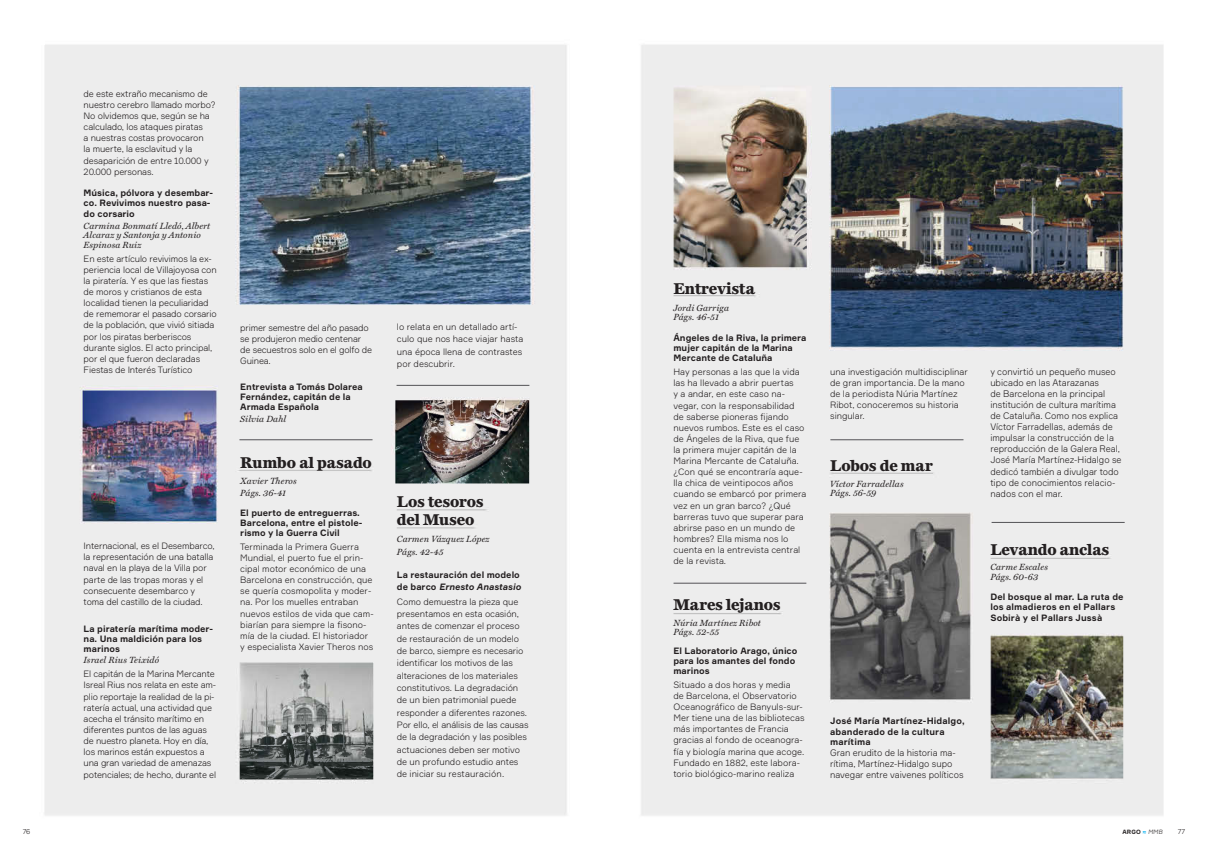
<style>
.page{position:relative;width:1208px;height:859px;background:#fff}
.page>*{position:absolute;margin:0;border:0;box-sizing:border-box;transform-origin:0 0}
.t1{font:700 16px/18.3px "Miller Daily One";color:#231f20}
.t2{font:300 9.3px/11.1px "Formular";color:#231f20}
.t3{font:300 9px/11.1px "Formular";letter-spacing:-.01em;color:#231f20}
.t4{font:700 9px/10.1px "Formular";color:#231f20}
.t5{font:italic 9px/9.1px "Miller Text";letter-spacing:.01em;color:#231f20}
.t6{font:300 7px "Formular";color:#231f20}
.t7{font:700 6px "Formular";color:#231f20}
.s1{font-style:italic}
.s2{color:#00aeef}
.s3{font-weight:300;font-style:italic}
</style>
<div class="page">
<img style="left:44px;top:44px;width:1120px;height:772px">
<p class="t3" style="left:84px;top:88px;width:133px">de este extraño mecanismo de nuestro cerebro llamado morbo?<br>No olvidemos que, según se ha calculado, los ataques piratas<br>a nuestras costas provocaron<br>la muerte, la esclavitud y la desaparición de entre 10.000 y<br>20.000 personas.</p>
<p class="t4" style="left:84px;top:188px;width:131px">Música, pólvora y desembar&shy;co. Revivimos nuestro pasa-</p>
<p class="t4" style="left:84px;top:209px;width:53px">do corsario</p>
<p class="t5" style="left:84px;top:222px;width:128px">Carmina Bonmatí Lledó, Albert<br>Alcaraz y Santonja y Antonio<br>Espinosa Ruiz</p>
<p class="t3" style="left:84px;top:253px;width:135px">En este artículo revivimos la ex&shy;periencia local de Villajoyosa con la piratería. Y es que las fiestas de moros y cristianos de esta localidad tienen la peculiaridad de rememorar el pasado corsario de la población, que vivió sitiada por los piratas berberiscos durante siglos. El acto principal, por el que fueron declaradas<br>Fiestas de Interés Turístico</p>
<p class="t3" style="left:84px;top:540px;width:132px">Internacional, es el Desembarco, la representación de una batalla naval en la playa de la Villa por parte de las tropas moras y el consecuente desembarco y toma del castillo de la ciudad.</p>
<p class="t4" style="left:84px;top:623px;width:131px">La piratería marítima moder&shy;na. Una maldición para los marinos</p>
<p class="t5" style="left:84px;top:656px;width:77px">Israel Rius Teixidó</p>
<p class="t3" style="left:84px;top:668px;width:134px">El capitán de la Marina Mercante<br>Isreal Rius nos relata en este am&shy;plio reportaje la realidad de la pi&shy;ratería actual, una actividad que acecha el tránsito marítimo en diferentes puntos de las aguas de nuestro planeta. Hoy en día, los marinos están expuestos a una gran variedad de amenazas potenciales; de hecho, durante el</p>
<p class="t3" style="left:240px;top:322px;width:133px">primer semestre del año pasado se produjeron medio centenar de secuestros solo en el golfo de<br>Guinea.</p>
<p class="t4" style="left:240px;top:382px;width:124px">Entrevista a Tomás Dolarea<br>Fernández, capitán de la<br>Armada Española</p>
<p class="t5" style="left:240px;top:415px;width:47px">Silvia Dahl</p>
<h1 class="t1" style="left:240px;top:453px;width:133px">Rumbo al pasado</h1>
<p class="t5" style="left:240px;top:476px;width:58px;line-height:11.1px">Xavier Theros<br>Págs. 36-41</p>
<p class="t4" style="left:240px;top:507px;width:124px">El puerto de entreguerras.<br>Barcelona, entre el pistole&shy;rismo y la Guerra Civil</p>
<p class="t3" style="left:240px;top:541px;width:135px">Terminada la Primera Guerra<br>Mundial, el puerto fue el prin&shy;cipal motor económico de una<br>Barcelona en construcción, que se quería cosmopolita y moder&shy;na. Por los muelles entraban nuevos estilos de vida que cam&shy;biarían para siempre la fisono&shy;mía de la ciudad. El historiador y especialista Xavier Theros nos</p>
<p class="t3" style="left:397px;top:321px;width:128px;line-height:12.3px">lo relata en un detallado artí&shy;culo que nos hace viajar hasta una época llena de contrastes por descubrir.</p>
<h1 class="t1" style="left:397px;top:492px;width:88px">Los tesoros del Museo</h1>
<p class="t5" style="left:397px;top:533px;width:94px;line-height:12.3px">Carmen Vázquez López<br>Págs. 42-45</p>
<p class="t4" style="left:397px;top:569px;width:126px;line-height:11.3px">La restauración del modelo de barco <span class="s1">Ernesto Anastasio</span></p>
<p class="t3" style="left:397px;top:595px;width:133px;line-height:12.3px">Como demuestra la pieza que presentamos en esta ocasión, antes de comenzar el proceso de restauración de un modelo de barco, siempre es necesario identificar los motivos de las alteraciones de los materiales constitutivos. La degradación de un bien patrimonial puede responder a diferentes razones.<br>Por ello, el análisis de las causas de la degradación y las posibles actuaciones deben ser motivo de un profundo estudio antes de iniciar su restauración.</p>
<h1 class="t1" style="left:673px;top:279px;width:83px">Entrevista</h1>
<p class="t5" style="left:673px;top:303px;width:57px">Jordi Garriga<br>Págs. 46-51</p>
<p class="t4" style="left:673px;top:333px;width:135px">Ángeles de la Riva, la primera mujer capitán de la Marina<br>Mercante de Cataluña</p>
<p class="t3" style="left:673px;top:366px;width:134px">Hay personas a las que la vida las ha llevado a abrir puertas<br>y a andar, en este caso na&shy;vegar, con la responsabilidad de saberse pioneras fijando nuevos rumbos. Este es el caso de Ángeles de la Riva, que fue la primera mujer capitán de la<br>Marina Mercante de Cataluña. ¿Con qué se encontraría aque&shy;lla chica de veintipocos años cuando se embarcó por primera vez en un gran barco? ¿Qué barreras tuvo que superar para abrirse paso en un mundo de hombres? Ella misma nos lo cuenta en la entrevista central de la revista.</p>
<h1 class="t1" style="left:673px;top:596px;width:109px">Mares lejanos</h1>
<p class="t5" style="left:673px;top:618px;width:89px">Núria Martínez Ribot<br>Págs. 52-55</p>
<p class="t4" style="left:673px;top:645px;width:125px">El Laboratorio Arago, único para los amantes del fondo marinos</p>
<p class="t3" style="left:673px;top:679px;width:133px">Situado a dos horas y media<br>de Barcelona, el Observatorio<br>Oceanográfico de Banyuls-sur-<br>Mer tiene una de las bibliotecas más importantes de Francia gracias al fondo de oceanogra&shy;fía y biología marina que acoge.<br>Fundado en 1882, este labora&shy;torio biológico-marino realiza</p>
<p class="t3" style="left:830px;top:366px;width:139px">una investigación multidisciplinar de gran importancia. De la mano de la periodista Núria Martínez<br>Ribot, conoceremos su historia singular.</p>
<h1 class="t1" style="left:830px;top:456px;width:104px">Lobos de mar</h1>
<p class="t5" style="left:830px;top:479px;width:75px">Víctor Farradellas<br>Págs. 56-59</p>
<p class="t2" style="left:990px;top:365px;width:133px">y convirtió un pequeño museo ubicado en las Atarazanas<br>de Barcelona en la principal institución de cultura marítima de Cataluña. Como nos explica<br>Víctor Farradellas, además de impulsar la construcción de la reproducción de la Galera Real,<br>José María Martínez-Hidalgo se dedicó también a divulgar todo tipo de conocimientos relacio&shy;nados con el mar.</p>
<h1 class="t1" style="left:990px;top:540px;width:120px">Levando anclas</h1>
<p class="t5" style="left:990px;top:562px;width:59px;line-height:10.1px">Carme Escales<br>Págs. 60-63</p>
<p class="t4" style="left:990px;top:592px;width:135px">Del bosque al mar. La ruta de los almadieros en el Pallars<br>Sobirà y el Pallars Jussà</p>
<p class="t4" style="left:830px;top:716px;width:136px">José María Martínez-Hidalgo, abanderado de la cultura marítima</p>
<p class="t2" style="left:830px;top:746px;width:135px">Gran erudito de la historia ma&shy;rítima, Martínez-Hidalgo supo navegar entre vaivenes políticos</p>
<p class="t6" style="left:23px;top:827px;width:9px">76</p>
<p class="t7" style="left:1122px;top:828px;width:42px">ARGO <span class="s2">≈</span> <span class="s3">MMB</span></p>
<p class="t6" style="left:1177px;top:827px;width:9px">77</p>
</div>
